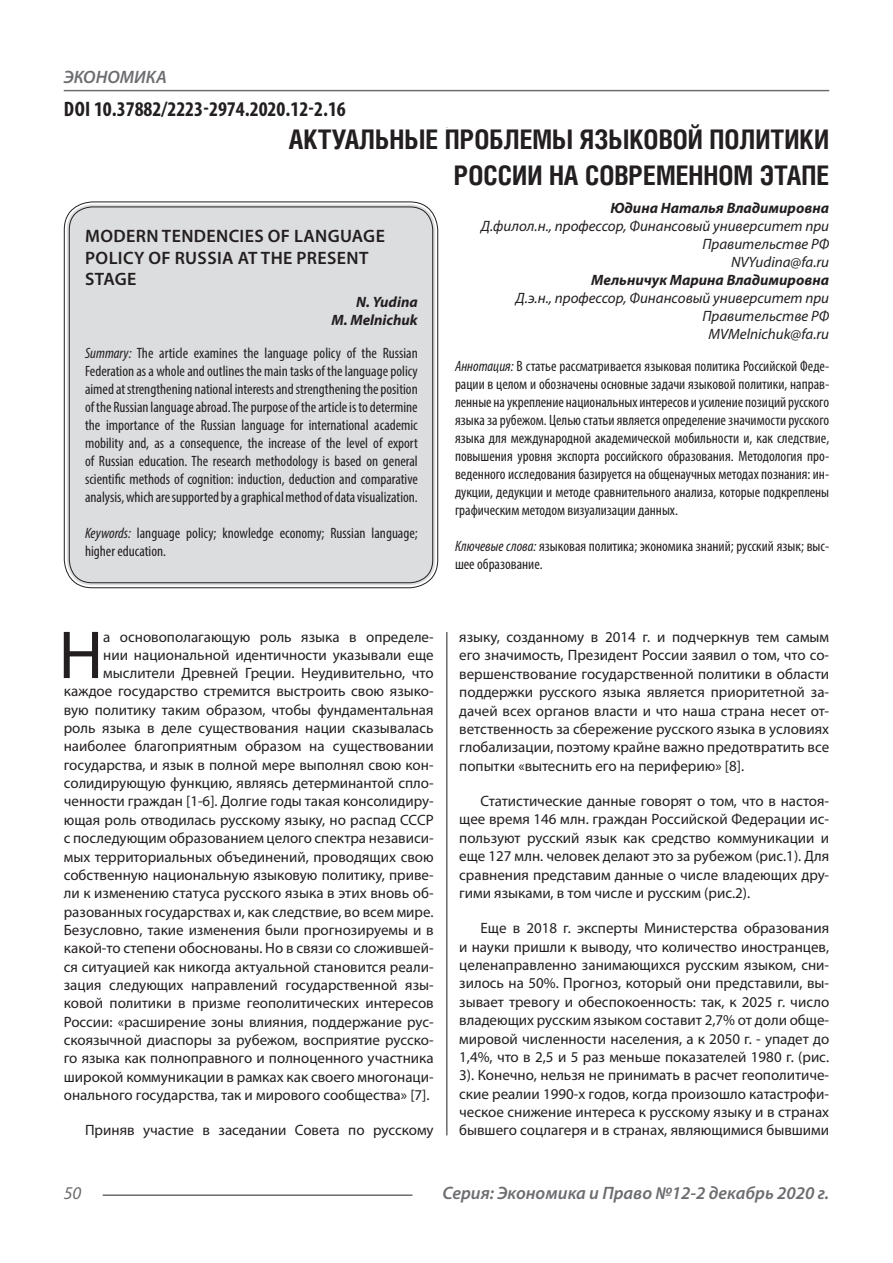
<style>
.page{position:relative;width:893px;height:1263px;background:#fff}
.page>*{position:absolute;margin:0;border:0;box-sizing:border-box;transform-origin:0 0}
.Статья_текст_первый{font:68.4px "Myriad Pro";color:#231f20}
.Статья_название{font:700 27px/36px "Helios Cond C";color:#231f20;text-align:right}
.ДОИ{font:700 condensed 21px "Myriad Pro";color:#231f20}
.Статья_название_англ{font:600 18px/21.6px "Myriad Pro";letter-spacing:.02em;color:#231f20}
.t1{font:italic 600 18px "Myriad Pro";color:#6c6d70}
.t2{font:italic 18px "Myriad Pro";color:#6c6d70}
.Статья_текст{font:15px/18.3px "Myriad Pro";color:#231f20;text-align:justify}
.Статья_текст_первый-2{font:15px/18.3px "Myriad Pro";color:#231f20;text-align:right}
.Статья_аннотация_тек{font:condensed 15px/18px "Myriad Pro";color:#231f20;text-align:justify}
.Статья_аннотация_анг{font:condensed 15px/18px "Myriad Pro";color:#231f20;text-align:justify}
.Статья_автор_инфо{font:italic 15px/18px "Myriad Pro";color:#231f20;text-align:right}
.Статья_автор_инфо-2{font:italic 700 15px "Myriad Pro";color:#231f20}
.Статья_автор_англ{font:italic 700 15px "Myriad Pro";color:#231f20}
.s1{font-style:italic}
</style>
<div class="page">
<hr style="left:446px;top:128px;width:1px;height:1007px;background:#231f20">
<hr style="left:103px;top:1194px;width:309px;height:2px;background:#6c6d70">
<hr style="left:64px;top:90px;width:765px;height:1px;background:#6c6d70">
<div style="left:67px;top:204px;width:368px;height:381px;background:#dcdddf;border-radius:26px"></div>
<p class="t1" style="left:64px;top:66px;width:105px">ЭКОНОМИКА</p>
<p class="ДОИ" style="left:64px;top:96px;width:283px">DOI 10.37882/2223-2974.2020.12-2.16</p>
<p class="Статья_название" style="left:289px;top:121px;width:542px">АКТУАЛЬНЫЕ ПРОБЛЕМЫ ЯЗЫКОВОЙ ПОЛИТИКИ<br>РОССИИ НА СОВРЕМЕННОМ ЭТАПЕ</p>
<p class="Статья_автор_инфо-2" style="left:610px;top:198px;width:220px">Юдина Наталья Владимировна</p>
<p class="Статья_автор_инфо" style="left:481px;top:216px;width:350px">Д.филол.н., профессор, Финансовый университет при<br>Правительстве РФ</p>
<p class="Статья_автор_инфо" style="left:731px;top:252px;width:100px">NVYudina@fa.ru</p>
<p class="Статья_автор_инфо-2" style="left:591px;top:270px;width:239px">Мельничук Марина Владимировна</p>
<p class="Статья_автор_инфо" style="left:516px;top:288px;width:315px">Д.э.н., профессор, Финансовый университет при<br>Правительстве РФ</p>
<p class="Статья_автор_инфо" style="left:708px;top:324px;width:122px">MVMelnichuk@fa.ru</p>
<p class="Статья_аннотация_тек" style="left:455px;top:357px;width:376px"><span class="s1">Аннотация:</span> В статье рассматривается языковая политика Российской Феде&shy;рации в целом и обозначены основные задачи языковой политики, направ&shy;ленные на укрепление национальных интересов и усиление позиций русского языка за рубежом. Целью статьи является определение значимости русского языка для международной академической мобильности и, как следствие, повышения уровня экспорта российского образования. Методология про&shy;веденного исследования базируется на общенаучных методах познания: ин&shy;дукции, дедукции и методе сравнительного анализа, которые подкреплены графическим методом визуализации данных.</p>
<p class="Статья_аннотация_тек" style="left:455px;top:537px;width:376px"><span class="s1">Ключевые слова:</span> языковая политика; экономика знаний; русский язык; выс&shy;шее образование.</p>
<p class="Статья_название_англ" style="left:85px;top:225px;width:301px">MODERN TENDENCIES OF LANGUAGE<br>POLICY OF RUSSIA AT THE PRESENT<br>STAGE</p>
<p class="Статья_автор_англ" style="left:356px;top:292px;width:63px">N. Yudina</p>
<p class="Статья_автор_англ" style="left:331px;top:310px;width:88px">M. Melnichuk</p>
<p class="Статья_аннотация_анг" style="left:85px;top:343px;width:334px"><span class="s1">Summary:</span> The article examines the language policy of the Russian Federation as a whole and outlines the main tasks of the language policy aimed at strengthening national interests and strengthening the position of the Russian language abroad. The purpose of the article is to determine the importance of the Russian language for international academic mobility and, as a consequence, the increase of the level of export of Russian education. The research methodology is based on general scientific methods of cognition: induction, deduction and comparative analysis, which are supported by a graphical method of data visualization.</p>
<p class="Статья_аннотация_анг" style="left:85px;top:523px;width:334px"><span class="s1">Keywords:</span> language policy; knowledge economy; Russian language; higher education.</p>
<p class="Статья_текст_первый" style="left:59px;top:613px;width:46px">Н</p>
<p class="Статья_текст_первый-2" style="left:64px;top:628px;width:371px">а основополагающую роль языка в определе-<br>нии национальной идентичности указывали еще мыслители Древней Греции. Неудивительно, что каждое государство стремится выстроить свою языко&shy;вую политику таким образом, чтобы фундаментальная роль языка в деле существования нации сказывалась наиболее благоприятным образом на существовании государства, и язык в полной мере выполнял свою кон&shy;солидирующую функцию, являясь детерминантой спло&shy;ченности граждан [1-6]. Долгие годы такая консолидиру&shy;ющая роль отводилась русскому языку, но распад СССР с последующим образованием целого спектра независи&shy;мых территориальных объединений, проводящих свою собственную национальную языковую политику, приве&shy;ли к изменению статуса русского языка в этих вновь об&shy;разованных государствах и, как следствие, во всем мире.<br>Безусловно, такие изменения были прогнозируемы и в какой-то степени обоснованы. Но в связи со сложившей&shy;ся ситуацией как никогда актуальной становится реали&shy;зация следующих направлений государственной язы&shy;ковой политики в призме геополитических интересов России: «расширение зоны влияния, поддержание рус&shy;скоязычной диаспоры за рубежом, восприятие русско&shy;го языка как полноправного и полноценного участника широкой коммуникации в рамках как своего многонаци&shy;онального государства, так и мирового сообщества» [7].</p>
<p class="Статья_текст" style="left:85px;top:1121px;width:350px">Приняв участие в заседании Совета по русскому</p>
<p class="Статья_текст" style="left:459px;top:628px;width:371px">языку, созданному в 2014 г. и подчеркнув тем самым его значимость, Президент России заявил о том, что со&shy;вершенствование государственной политики в области поддержки русского языка является приоритетной за&shy;дачей всех органов власти и что наша страна несет от&shy;ветственность за сбережение русского языка в условиях глобализации, поэтому крайне важно предотвратить все попытки «вытеснить его на периферию» [8].</p>
<p class="Статья_текст" style="left:459px;top:792px;width:371px;text-indent:21px">Статистические данные говорят о том, что в настоя&shy;щее время 146 млн. граждан Российской Федерации ис&shy;пользуют русский язык как средство коммуникации и еще 127 млн. человек делают это за рубежом (рис.1). Для сравнения представим данные о числе владеющих дру&shy;гими языками, в том числе и русским (рис.2).</p>
<p class="Статья_текст" style="left:459px;top:919px;width:371px;text-indent:21px">Еще в 2018 г. эксперты Министерства образования и науки пришли к выводу, что количество иностранцев, целенаправленно занимающихся русским языком, сни&shy;зилось на 50%. Прогноз, который они представили, вы&shy;зывает тревогу и обеспокоенность: так, к 2025 г. число владеющих русским языком составит 2,7% от доли обще&shy;мировой численности населения, а к 2050 г. - упадет до 1,4%, что в 2,5 и 5 раз меньше показателей 1980 г. (рис.<br>3). Конечно, нельзя не принимать в расчет геополитиче&shy;ские реалии 1990-х годов, когда произошло катастрофи&shy;ческое снижение интереса к русскому языку и в странах бывшего соцлагеря и в странах, являющимися бывшими</p>
<p class="t2" style="left:64px;top:1182px;width:19px">50</p>
<p class="t1" style="left:442px;top:1182px;width:388px">Серия: Экономика и Право №12-2 декабрь 2020 г.</p>
</div>
